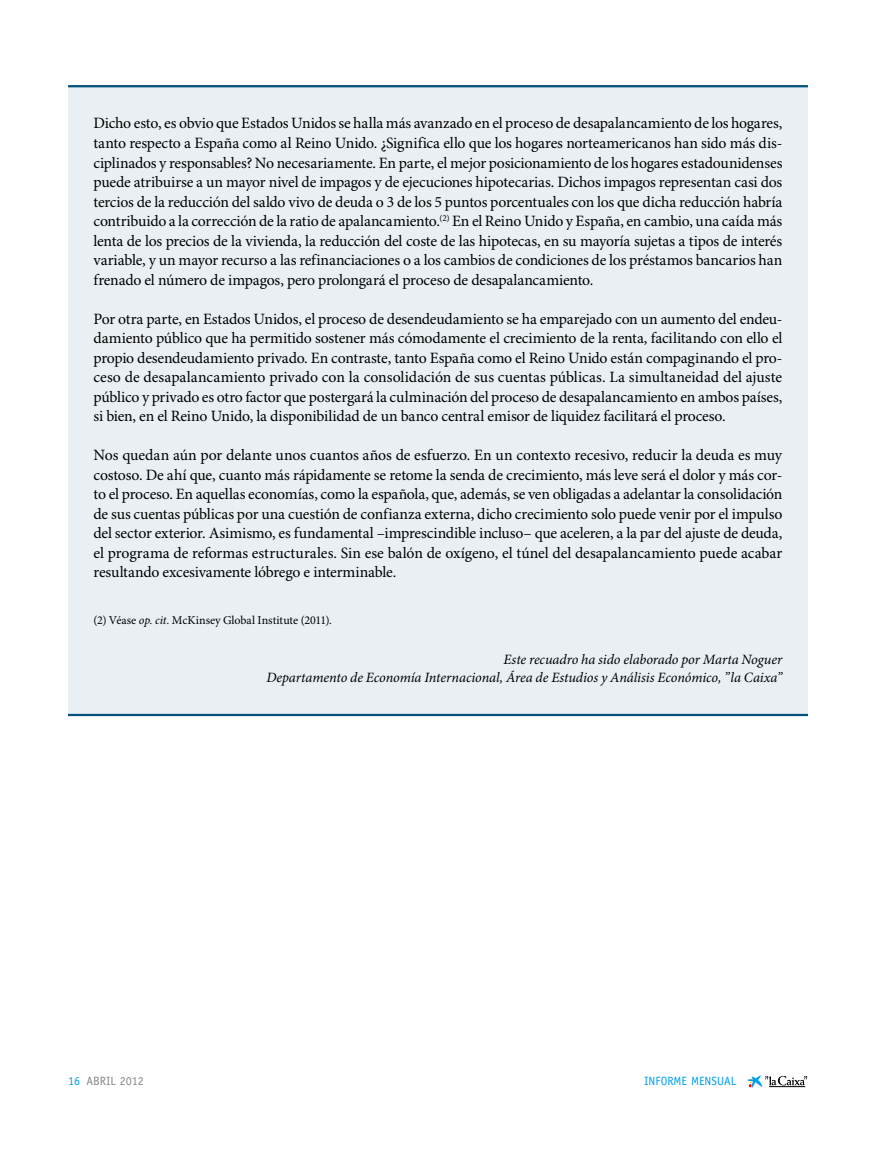
<style>
.page{position:relative;width:893px;height:1149px;background:#fff}
.page>*{position:absolute;margin:0;border:0;box-sizing:border-box;transform-origin:0 0}
.t1{font:15.75px/19.5px "Minion Pro";letter-spacing:-.015em;color:#000;text-align:justify}
.t2{font:italic 14.25px/18px "Minion Pro";letter-spacing:-.005em;color:#000;text-align:right}
.t3{font:12px "Minion Pro";color:#000}
.t4{font:12px "Officina Sans Std";color:#009fe3}
.t5{font:12px "Officina Sans Std";color:#878787}
.s1{font-style:italic}
.s2{color:#009fe3}
</style>
<div class="page">
<svg style="left:747px;top:1075px;width:60px;height:12px"></svg>
<div style="left:68px;top:85px;width:740px;height:630px;background:#e9eff3"></div>
<hr style="left:68px;top:713px;width:740px;height:3px;background:#004f7c">
<hr style="left:68px;top:85px;width:740px;height:2px;background:#004f7c">
<p class="t1" style="left:94px;top:114px;width:690px">Dicho esto, es obvio que Estados Unidos se halla más avanzado en el proceso de desapalancamiento de los hogares, tanto respecto a España como al Reino Unido. ¿Significa ello que los hogares norteamericanos han sido más dis&shy;ciplinados y responsables? No necesariamente. En parte, el mejor posicionamiento de los hogares estadounidenses puede atribuirse a un mayor nivel de impagos y de ejecuciones hipotecarias. Dichos impagos representan casi dos tercios de la reducción del saldo vivo de deuda o 3 de los 5 puntos porcentuales con los que dicha reducción habría contribuido a la corrección de la ratio de apalancamiento.<sup>(2)</sup> En el Reino Unido y España, en cambio, una caída más lenta de los precios de la vivienda, la reducción del coste de las hipotecas, en su mayoría sujetas a tipos de interés variable, y un mayor recurso a las refinanciaciones o a los cambios de condiciones de los préstamos bancarios han frenado el número de impagos, pero prolongará el proceso de desapalancamiento.</p>
<p class="t1" style="left:94px;top:309px;width:690px">Por otra parte, en Estados Unidos, el proceso de desendeudamiento se ha emparejado con un aumento del endeu&shy;damiento público que ha permitido sostener más cómodamente el crecimiento de la renta, facilitando con ello el propio desendeudamiento privado. En contraste, tanto España como el Reino Unido están compaginando el pro&shy;ceso de desapalancamiento privado con la consolidación de sus cuentas públicas. La simultaneidad del ajuste público y privado es otro factor que postergará la culminación del proceso de desapalancamiento en ambos países, si bien, en el Reino Unido, la disponibilidad de un banco central emisor de liquidez facilitará el proceso.</p>
<p class="t1" style="left:94px;top:446px;width:690px">Nos quedan aún por delante unos cuantos años de esfuerzo. En un contexto recesivo, reducir la deuda es muy costoso. De ahí que, cuanto más rápidamente se retome la senda de crecimiento, más leve será el dolor y más cor&shy;to el proceso. En aquellas economías, como la española, que, además, se ven obligadas a adelantar la consolidación de sus cuentas públicas por una cuestión de confianza externa, dicho crecimiento solo puede venir por el impulso del sector exterior. Asimismo, es fundamental –imprescindible incluso– que aceleren, a la par del ajuste de deuda, el programa de reformas estructurales. Sin ese balón de oxígeno, el túnel del desapalancamiento puede acabar resultando excesivamente lóbrego e interminable.</p>
<p class="t3" style="left:94px;top:612px;width:240px">(2) Véase <span class="s1">op. cit.</span> McKinsey Global Institute (2011).</p>
<p class="t2" style="left:266px;top:650px;width:517px">Este recuadro ha sido elaborado por Marta Noguer<br>Departamento de Economía Internacional, Área de Estudios y Análisis Económico, ”la Caixa”</p>
<p class="t5" style="left:68px;top:1073px;width:77px"><span class="s2">16</span> ABRIL 2012</p>
<p class="t4" style="left:644px;top:1073px;width:93px">INFORME MENSUAL</p>
</div>
